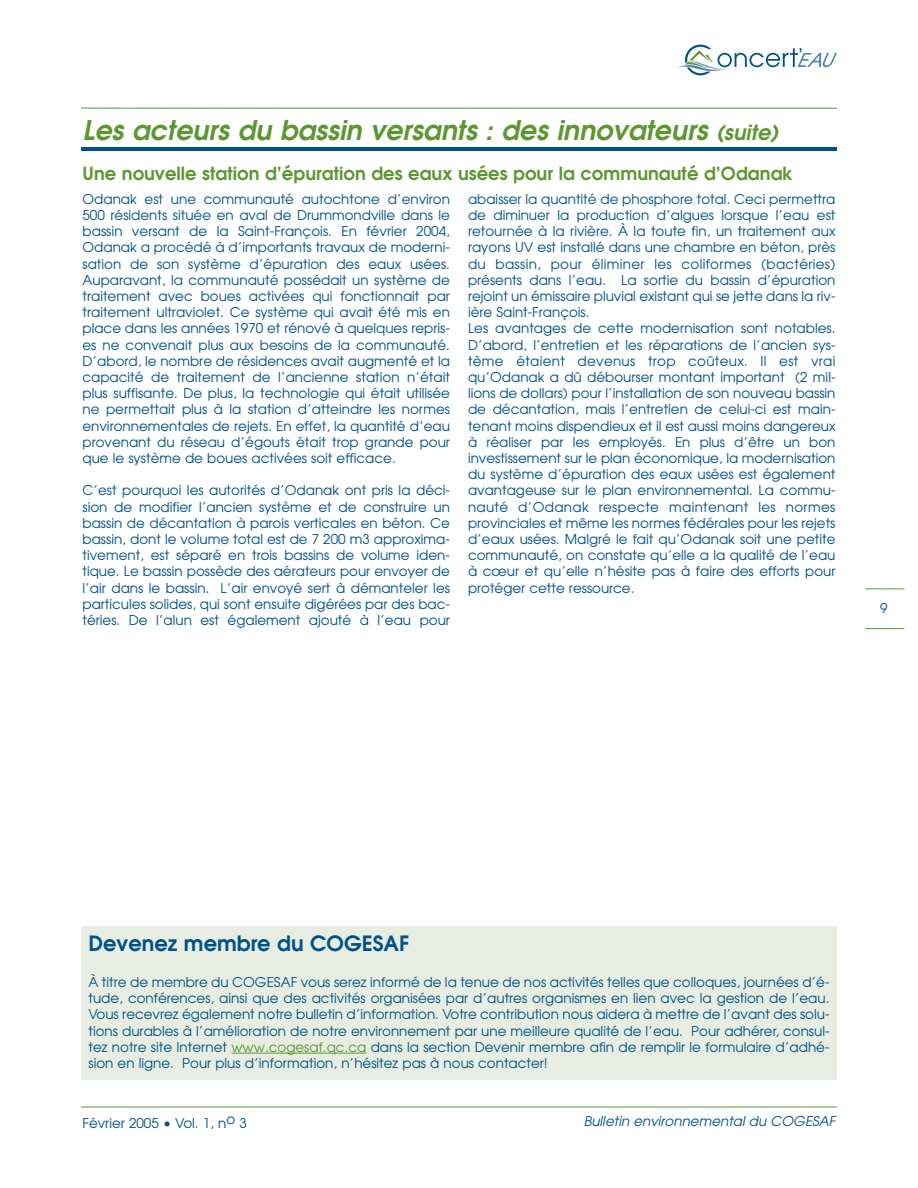
<style>
.page{position:relative;width:918px;height:1188px;background:#fff}
.page>*{position:absolute;margin:0;border:0;box-sizing:border-box;transform-origin:0 0}
.t1{font:italic 600 27px "Avant Garde";color:#5d9732}
.t2{font:600 21px "Avant Garde";color:#005288}
.t3{font:600 18px "Avant Garde";color:#5d9732}
.t4{font:13.5px/16.2px "Avant Garde";color:#005288;text-align:justify}
.t5{font:italic 13.5px "Avant Garde";color:#005288}
.s1{font-size:21px}
.s2{color:#5d9732}
</style>
<div class="page">
<svg style="left:678px;top:45px;width:159px;height:30px"></svg>
<hr style="left:81px;top:1107px;width:756px;height:1px;background:#5d9732">
<hr style="left:865px;top:628px;width:39px;height:1px;background:#5d9732">
<hr style="left:865px;top:589px;width:39px;height:1px;background:#5d9732">
<div style="left:81px;top:926px;width:756px;height:154px;background:#e7eee1"></div>
<hr style="left:231px;top:1053px;width:135px;height:1px;background:#5d9732">
<hr style="left:81px;top:147px;width:756px;height:4px;background:#005288">
<hr style="left:81px;top:108px;width:756px;height:1px;background:#5d9732">
<h1 class="t1" style="left:82px;top:120px;width:697px">Les acteurs du bassin versants : des innovateurs <span class="s1">(suite)</span></h1>
<h3 class="t3" style="left:82px;top:167px;width:712px">Une nouvelle station d’épuration des eaux usées pour la communauté d’Odanak</h3>
<p class="t4" style="left:82px;top:192px;width:369px">Odanak est une communauté autochtone d’environ 500 résidents située en aval de Drummondville dans le bassin versant de la Saint-François. En février 2004, Odanak a procédé à d’importants travaux de moderni&shy;sation de son système d’épuration des eaux usées.<br>Auparavant, la communauté possédait un système de traitement avec boues activées qui fonctionnait par traitement ultraviolet. Ce système qui avait été mis en place dans les années 1970 et rénové à quelques repris&shy;es ne convenait plus aux besoins de la communauté.<br>D’abord, le nombre de résidences avait augmenté et la capacité de traitement de l’ancienne station n’était plus suffisante. De plus, la technologie qui était utilisée ne permettait plus à la station d’atteindre les normes environnementales de rejets. En effet, la quantité d’eau provenant du réseau d’égouts était trop grande pour que le système de boues activées soit efficace.</p>
<p class="t4" style="left:82px;top:484px;width:369px">C’est pourquoi les autorités d’Odanak ont pris la déci&shy;sion de modifier l’ancien système et de construire un bassin de décantation à parois verticales en béton. Ce bassin, dont le volume total est de 7 200 m3 approxima&shy;tivement, est séparé en trois bassins de volume iden&shy;tique. Le bassin possède des aérateurs pour envoyer de l’air dans le bassin. L’air envoyé sert à démanteler les particules solides, qui sont ensuite digérées par des bac&shy;téries. De l’alun est également ajouté à l’eau pour</p>
<p class="t4" style="left:468px;top:192px;width:369px;text-align:left">abaisser la quantité de phosphore total. Ceci permettra de diminuer la production d’algues lorsque l’eau est retournée à la rivière. À la toute fin, un traitement aux rayons UV est installé dans une chambre en béton, près du bassin, pour éliminer les coliformes (bactéries) présents dans l’eau. La sortie du bassin d’épuration rejoint un émissaire pluvial existant qui se jette dans la riv&shy;ière Saint-François.<br>Les avantages de cette modernisation sont notables.<br>D’abord, l’entretien et les réparations de l’ancien sys&shy;tème étaient devenus trop coûteux. Il est vrai qu’Odanak a dû débourser montant important (2 mil&shy;lions de dollars) pour l’installation de son nouveau bassin de décantation, mais l’entretien de celui-ci est main&shy;tenant moins dispendieux et il est aussi moins dangereux à réaliser par les employés. En plus d’être un bon investissement sur le plan économique, la modernisation du système d’épuration des eaux usées est également avantageuse sur le plan environnemental. La commu&shy;nauté d’Odanak respecte maintenant les normes provinciales et même les normes fédérales pour les rejets d’eaux usées. Malgré le fait qu’Odanak soit une petite communauté, on constate qu’elle a la qualité de l’eau à cœur et qu’elle n’hésite pas à faire des efforts pour protéger cette ressource.</p>
<p class="t4" style="left:880px;top:601px;width:9px">9</p>
<h2 class="t2" style="left:88px;top:936px;width:322px">Devenez membre du COGESAF</h2>
<p class="t4" style="left:88px;top:975px;width:743px">À titre de membre du COGESAF vous serez informé de la tenue de nos activités telles que colloques, journées d’é&shy;tude, conférences, ainsi que des activités organisées par d’autres organismes en lien avec la gestion de l’eau.<br>Vous recevrez également notre bulletin d’information. Votre contribution nous aidera à mettre de l’avant des solu&shy;tions durables à l’amélioration de notre environnement par une meilleure qualité de l’eau. Pour adhérer, consul&shy;tez notre site Internet <span class="s2">www.cogesaf.qc.ca</span> dans la section Devenir membre afin de remplir le formulaire d’adhé&shy;sion en ligne. Pour plus d’information, n’hésitez pas à nous contacter!</p>
<p class="t4" style="left:82px;top:1116px;width:166px">Février 2005 • Vol. 1, no 3</p>
<p class="t5" style="left:584px;top:1116px;width:253px">Bulletin environnemental du COGESAF</p>
</div>
